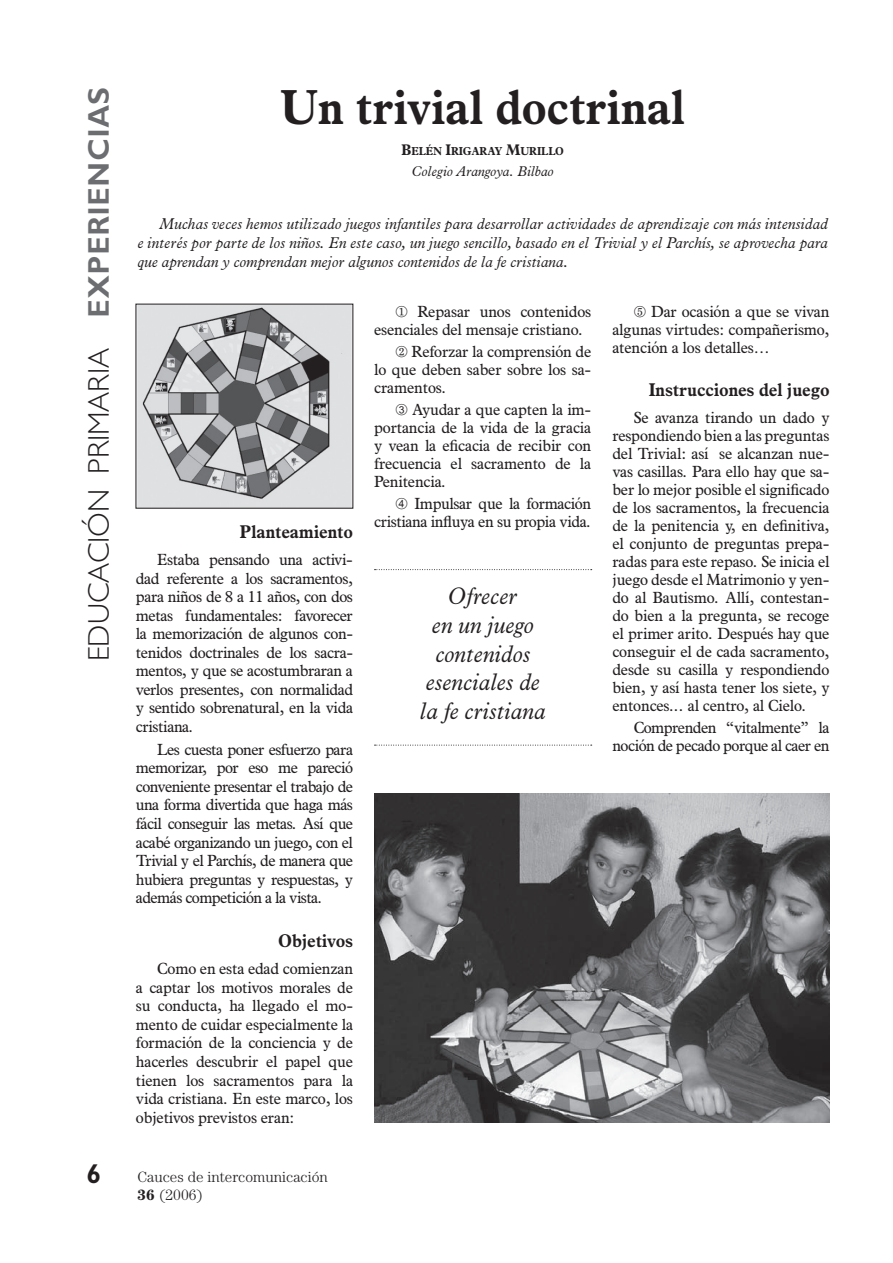
<style>
.page{position:relative;width:893px;height:1263px;background:#fff}
.page>*{position:absolute;margin:0;border:0;box-sizing:border-box;transform-origin:0 0}
.t1{font:700 48px "News Plantin";letter-spacing:-.005em;color:#231f20}
.t2{font:300 30px "Gill Bega";color:#231f20}
.t3{font:700 27px "Gill Bega";color:#231f20}
.t4{font:italic 24px/28.8px "News Plantin";letter-spacing:-.005em;color:#231f20;text-align:center}
.t5{font:700 18px "News Plantin";letter-spacing:-.005em;color:#231f20}
.t6{font:15.75px/18px "News Plantin";color:#231f20;text-align:justify}
.t7{font:italic 15.75px/18.9px "News Plantin";letter-spacing:-.005em;color:#231f20;text-align:justify}
.t8{font:15.75px/18px "News Plantin";letter-spacing:-.02em;color:#231f20;text-align:right}
.t9{font:300 15px/18px "Century";color:#231f20}
.t10{font:italic 14.25px "News Plantin";letter-spacing:-.005em;color:#231f20}
.t11{font:700 11.25px "News Plantin";letter-spacing:-.005em;color:#231f20}
.s1{font-weight:700;color:#6c6d70}
.s2{font-size:15px}
.s3{font-family:"Monotype Sorts"}
.s4{font-weight:700}
</style>
<div class="page">
<img style="left:138px;top:306px;width:213px;height:201px">
<img style="left:374px;top:794px;width:455px;height:329px">
<svg style="left:374px;top:569px;width:217px;height:1px"></svg>
<svg style="left:374px;top:745px;width:217px;height:1px"></svg>
<h2 class="t2" style="left:87px;top:661px;width:576px;rotate:-90deg">EDUCACIÓN PRIMARIA <span class="s1">EXPERIENCIAS</span></h2>
<h1 class="t1" style="left:280px;top:89px;width:406px">Un trivial doctrinal</h1>
<p class="t11" style="left:401px;top:147px;width:163px"><span class="s2">B</span>ELÉN <span class="s2">I</span>RIGARAY <span class="s2">M</span>URILLO</p>
<p class="t10" style="left:411px;top:166px;width:144px">Colegio Arangoya. Bilbao</p>
<p class="t7" style="left:137px;top:215px;width:692px;text-indent:21px">Muchas veces hemos utilizado juegos infantiles para desarrollar actividades de aprendizaje con más intensidad e interés por parte de los niños. En este caso, un juego sencillo, basado en el Trivial y el Parchís, se aprovecha para que aprendan y comprendan mejor algunos contenidos de la fe cristiana.</p>
<p class="t6" style="left:612px;top:304px;width:218px;text-indent:21px"><span class="s3">∞</span> Dar ocasión a que se vivan algunas virtudes: compañerismo, atención a los detalles…</p>
<p class="t5" style="left:648px;top:383px;width:182px">Instrucciones del juego</p>
<p class="t6" style="left:612px;top:410px;width:218px;text-indent:21px">Se avanza tirando un dado y respondiendo bien a las preguntas del Trivial: así se alcanzan nue&shy;vas casillas. Para ello hay que sa&shy;ber lo mejor posible el significado de los sacramentos, la frecuencia de la penitencia y, en definitiva, el conjunto de preguntas prepa&shy;radas para este repaso. Se inicia el juego desde el Matrimonio y yen&shy;do al Bautismo. Allí, contestan&shy;do bien a la pregunta, se recoge el primer arito. Después hay que conseguir el de cada sacramento, desde su casilla y respondiendo bien, y así hasta tener los siete, y entonces... al centro, al Cielo.</p>
<p class="t8" style="left:612px;top:720px;width:218px">Comprenden “vitalmente” la noción de pecado porque al caer en</p>
<p class="t6" style="left:374px;top:304px;width:218px;text-indent:21px"><span class="s3">¨</span> Repasar unos contenidos esenciales del mensaje cristiano.</p>
<p class="t6" style="left:374px;top:344px;width:218px;text-indent:21px"><span class="s3">≠</span> Reforzar la comprensión de lo que deben saber sobre los sa&shy;cramentos.</p>
<p class="t6" style="left:374px;top:402px;width:218px;text-indent:21px"><span class="s3">¬</span> Ayudar a que capten la im&shy;portancia de la vida de la gracia y vean la eficacia de recibir con frecuencia el sacramento de la Penitencia.</p>
<p class="t6" style="left:374px;top:496px;width:218px;text-align:right"><span class="s3">√</span> Impulsar que la formación cristiana influya en su propia vida.</p>
<p class="t5" style="left:240px;top:525px;width:115px">Planteamiento</p>
<p class="t6" style="left:136px;top:552px;width:218px;line-height:18.6px;text-indent:21px">Estaba pensando una activi&shy;dad referente a los sacramentos, para niños de 8 a 11 años, con dos metas fundamentales: favorecer la memorización de algunos con&shy;tenidos doctrinales de los sacra&shy;mentos, y que se acostumbraran a verlos presentes, con normalidad y sentido sobrenatural, en la vida cristiana.</p>
<p class="t6" style="left:136px;top:741px;width:218px;line-height:18.6px;text-indent:21px">Les cuesta poner esfuerzo para memorizar, por eso me pareció conveniente presentar el trabajo de una forma divertida que haga más fácil conseguir las metas. Así que acabé organizando un juego, con el Trivial y el Parchís, de manera que hubiera preguntas y respuestas, y además competición a la vista.</p>
<p class="t5" style="left:278px;top:934px;width:76px">Objetivos</p>
<p class="t6" style="left:136px;top:961px;width:218px;line-height:18.6px;text-indent:21px">Como en esta edad comienzan a captar los motivos morales de su conducta, ha llegado el mo&shy;mento de cuidar especialmente la formación de la conciencia y de hacerles descubrir el papel que tienen los sacramentos para la vida cristiana. En este marco, los objetivos previstos eran:</p>
<h3 class="t4" style="left:419px;top:583px;width:127px">Ofrecer<br>en un juego contenidos esenciales de la fe cristiana</h3>
<h3 class="t3" style="left:86px;top:1163px;width:16px">6</h3>
<p class="t9" style="left:137px;top:1169px;width:192px">Cauces de intercomunicación<br><span class="s4">36</span> (2006)</p>
</div>
